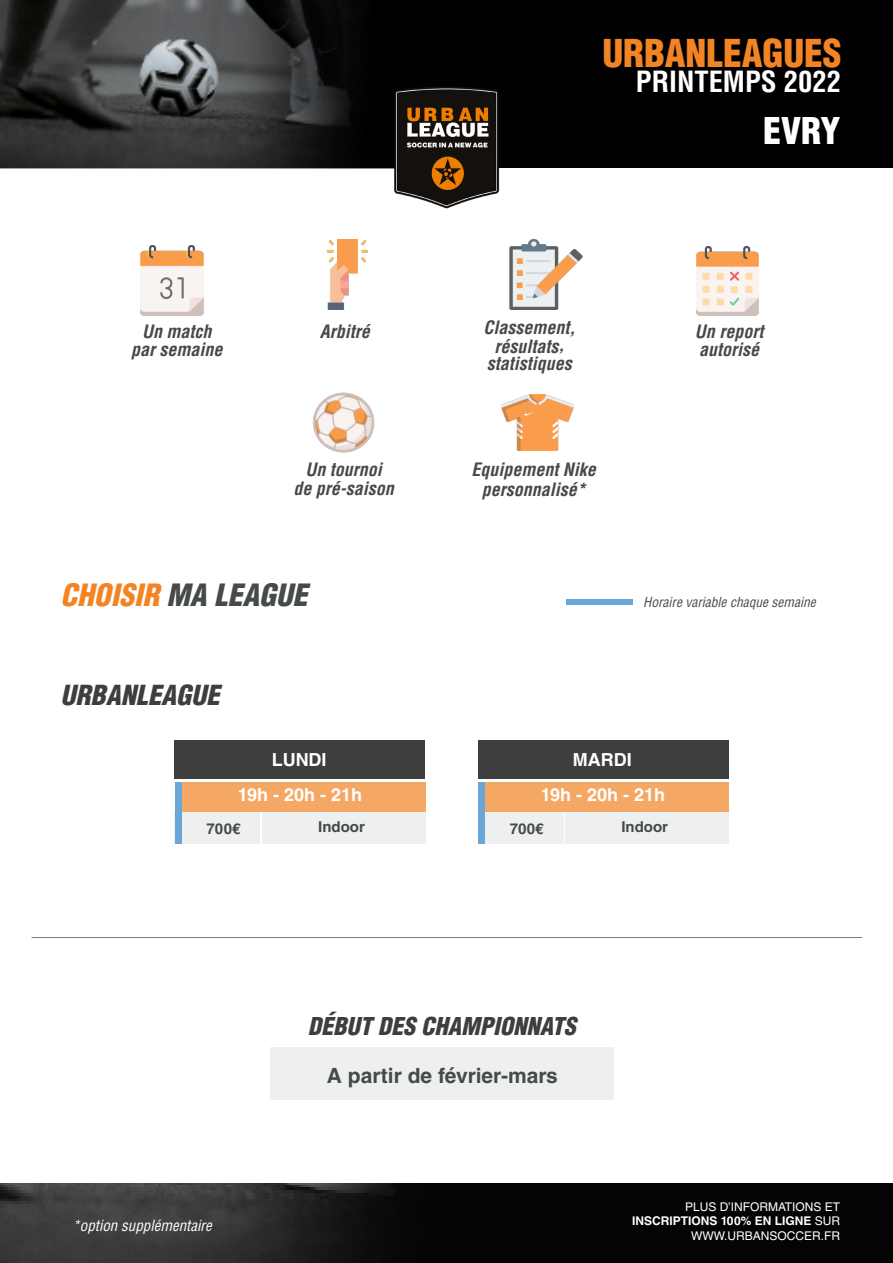
<style>
.page{position:relative;width:893px;height:1263px;background:#fff}
.page>*{position:absolute;margin:0;border:0;box-sizing:border-box;transform-origin:0 0}
.t1{font:900 condensed 37.5px "Helvetica LT Std";color:#f38424}
.t2{font:900 condensed 36px "Helvetica LT Std";color:#fff}
.t3{font:italic 900 condensed 30px "Helvetica LT Std";color:#464a4a}
.t4{font:700 condensed 28.5px "Helvetica LT Std";color:#fff}
.t5{font:italic 900 condensed 27px "Helvetica LT Std";color:#3e3e3f}
.t6{font:italic 900 condensed 24px "Helvetica LT Std";color:#3e3e3f}
.t7{font:700 21px "Helvetica LT Std";color:#464a4a}
.t8{font:italic 700 condensed 18px/18.6px "Helvetica LT Std";color:#464a4a}
.t9{font:700 18px "Helvetica LT Std";color:#fff}
.t10{font:italic condensed 15px "Helvetica LT Std";color:#fff}
.t11{font:700 15px "Helvetica LT Std";color:#464a4a}
.t12{font:700 15px "Helvetica LT Std";color:#fff}
.t13{font:italic condensed 13.5px "Helvetica LT Std";color:#464a4a}
.t14{font:12px/14.4px "Helvetica LT Std";color:#fff;text-align:right}
.s1{color:#f38423}
.s2{font-weight:700}
</style>
<div class="page">
<div style="left:0;top:0;width:893px;height:168px;background:#000001"></div>
<img style="left:0;top:1px;width:379px;height:168px">
<img style="left:379px;top:87px;width:121px;height:122px">
<img style="left:0;top:1183px;width:893px;height:80px">
<div style="left:567px;top:599px;width:66px;height:6px;background:#6ba6d9"></div>
<img style="left:326px;top:239px;width:43px;height:71px">
<img style="left:140px;top:245px;width:64px;height:71px">
<img style="left:510px;top:239px;width:72px;height:71px">
<img style="left:696px;top:246px;width:63px;height:70px">
<img style="left:501px;top:394px;width:73px;height:57px">
<img style="left:313px;top:392px;width:62px;height:61px">
<div style="left:478px;top:740px;width:250px;height:39px;background:#3e3e3f"></div>
<div style="left:478px;top:812px;width:85px;height:31px;background:#eeefef"></div>
<div style="left:566px;top:812px;width:163px;height:31px;background:#eeefef"></div>
<div style="left:479px;top:782px;width:250px;height:30px;background:#f5a764"></div>
<div style="left:479px;top:782px;width:6px;height:61px;background:#6ba6d9"></div>
<div style="left:175px;top:740px;width:250px;height:39px;background:#3e3e3f"></div>
<div style="left:175px;top:812px;width:85px;height:31px;background:#eeefef"></div>
<div style="left:263px;top:812px;width:163px;height:31px;background:#eeefef"></div>
<div style="left:176px;top:782px;width:250px;height:30px;background:#f5a764"></div>
<div style="left:176px;top:782px;width:6px;height:61px;background:#6ba6d9"></div>
<hr style="left:32px;top:937px;width:830px;height:1px;background:#787a7d">
<div style="left:271px;top:1047px;width:343px;height:52px;background:#eeefef"></div>
<p class="t8" style="left:142px;top:322px;width:71px">Un match</p>
<p class="t8" style="left:131px;top:341px;width:93px">par semaine</p>
<p class="t1" style="left:602px;top:29px;width:241px">URBANLEAGUES</p>
<p class="t4" style="left:636px;top:64px;width:207px">PRINTEMPS 2022</p>
<p class="t2" style="left:763px;top:108px;width:79px">EVRY</p>
<p class="t8" style="left:320px;top:322px;width:52px">Arbitré</p>
<p class="t8" style="left:483px;top:318px;width:93px">Classement,</p>
<p class="t8" style="left:494px;top:337px;width:71px">résultats,</p>
<p class="t8" style="left:487px;top:354px;width:86px">statistiques</p>
<p class="t8" style="left:695px;top:322px;width:70px">Un report autorisé</p>
<p class="t8" style="left:305px;top:460px;width:78px">Un tournoi</p>
<p class="t8" style="left:293px;top:479px;width:102px">de pré-saison</p>
<p class="t8" style="left:471px;top:459px;width:126px;line-height:20.1px;text-align:center">Equipement Nike personnalisé*</p>
<p class="t3" style="left:61px;top:576px;width:248px"><span class="s1">CHOISIR</span> MA LEAGUE</p>
<p class="t5" style="left:61px;top:678px;width:161px">URBANLEAGUE</p>
<p class="t9" style="left:272px;top:748px;width:56px">LUNDI</p>
<p class="t9" style="left:238px;top:783px;width:126px">19h - 20h - 21h</p>
<p class="t11" style="left:207px;top:819px;width:35px">700€</p>
<p class="t11" style="left:318px;top:818px;width:48px">Indoor</p>
<p class="t12" style="left:279px;top:782px;width:47px">LUNDI</p>
<p class="t13" style="left:643px;top:593px;width:174px">Horaire variable chaque semaine</p>
<p class="t9" style="left:573px;top:748px;width:60px">MARDI</p>
<p class="t9" style="left:541px;top:783px;width:126px">19h - 20h - 21h</p>
<p class="t11" style="left:510px;top:819px;width:35px">700€</p>
<p class="t11" style="left:621px;top:818px;width:48px">Indoor</p>
<p class="t10" style="left:72px;top:1216px;width:141px">*option supplémentaire</p>
<p class="t6" style="left:308px;top:1011px;width:270px">DÉBUT DES CHAMPIONNATS</p>
<p class="t7" style="left:327px;top:1063px;width:233px">A partir de février-mars</p>
<p class="t14" style="left:632px;top:1199px;width:209px">PLUS D’INFORMATIONS ET<br><span class="s2">INSCRIPTIONS 100% EN LIGNE</span> SUR</p>
<p class="t14" style="left:691px;top:1228px;width:150px">WWW.URBANSOCCER.FR</p>
</div>
